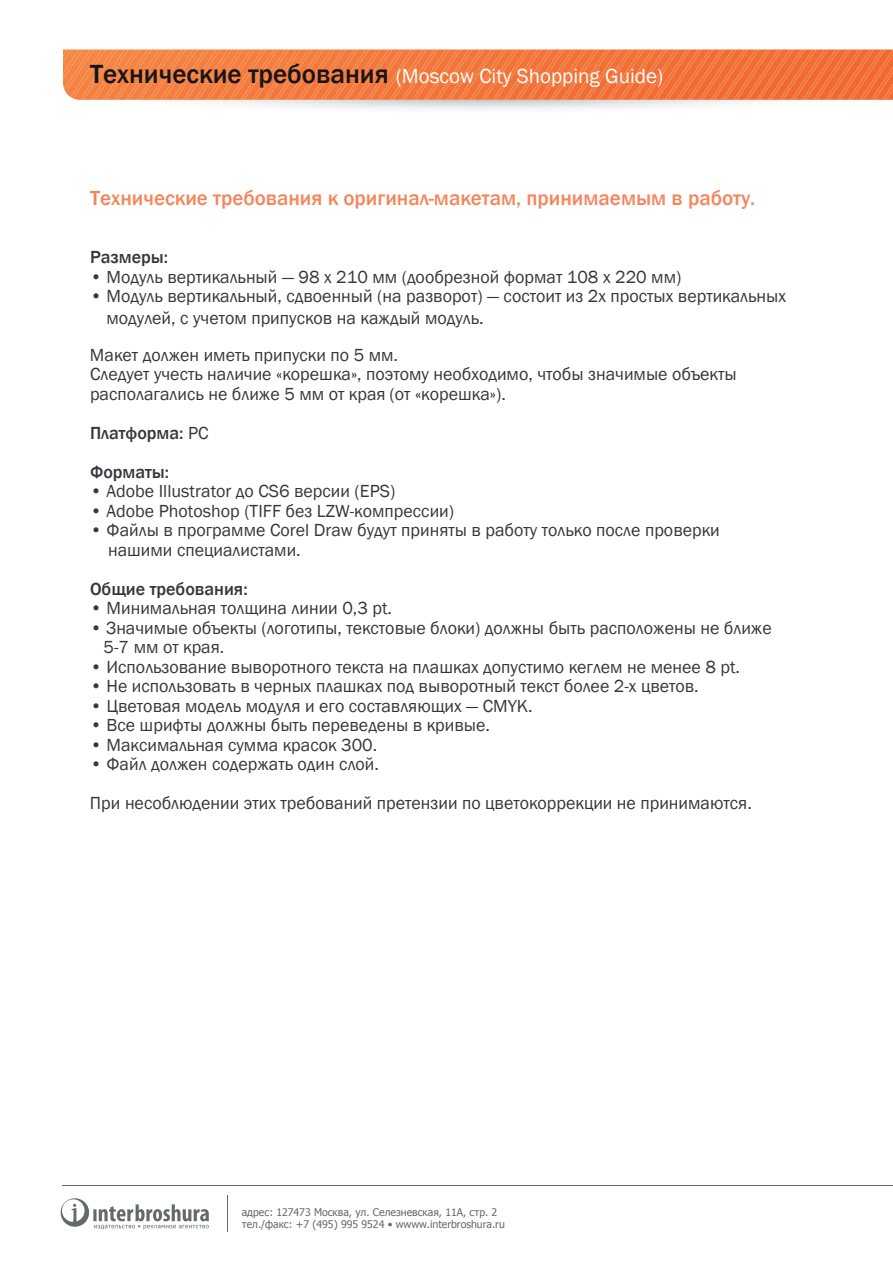
<style>
.page{position:relative;width:893px;height:1263px;background:#fff}
.page>*{position:absolute;margin:0;border:0;box-sizing:border-box;transform-origin:0 0}
.t1{font:500 21px "Franklin Gothic";color:#f5855b}
.t2{font:21px "Franklin Gothic";color:#fff}
.t3{font:18px/19.5px "Franklin Gothic";color:#35373c}
.t4{font:500 18px/39px "Franklin Gothic";color:#35373c}
.t5{font:10.5px/12px "Tahoma";color:#63696c}
.s1{font-weight:500;font-size:27px;color:#17141a}
.s2{font-weight:400}
</style>
<div class="page">
<svg style="left:63px;top:50px;width:830px;height:59px;background:#f38d5c"></svg>
<hr style="left:62px;top:1185px;width:831px;height:1px;background:#63696c">
<hr style="left:227px;top:1196px;width:1px;height:36px;background:#63696c">
<svg style="left:60px;top:1198px;width:149px;height:31px"></svg>
<p class="t2" style="left:90px;top:63px;width:575px"><span class="s1">Технические требования</span> (Moscow City Shopping Guide)</p>
<p class="t1" style="left:90px;top:185px;width:667px">Технические требования к оригинал-макетам, принимаемым в работу.</p>
<p class="t4" style="left:90px;top:238px;width:80px">Размеры:</p>
<p class="t3" style="left:90px;top:267px;width:593px">• Модуль вертикальный — 98 х 210 мм (дообрезной формат 108 х 220 мм)</p>
<p class="t3" style="left:106px;top:286px;width:681px;line-height:21.6px;text-indent:-16px">• Модуль вертикальный, сдвоенный (на разворот) — состоит из 2х простых вертикальных модулей, с учетом припусков на каждый модуль.</p>
<p class="t3" style="left:90px;top:345px;width:648px">Макет должен иметь припуски по 5 мм.<br>Следует учесть наличие «корешка», поэтому необходимо, чтобы значимые объекты располагались не ближе 5 мм от края (от «корешка»).</p>
<p class="t4" style="left:90px;top:413px;width:120px">Платформа: <span class="s2">PC<br></span>Форматы:</p>
<p class="t3" style="left:90px;top:482px;width:307px">• Adobe Illustrator до CS6 версии (EPS)</p>
<p class="t3" style="left:90px;top:501px;width:366px">• Adobe Photoshop (TIFF без LZW-компрессии)</p>
<p class="t3" style="left:108px;top:521px;width:613px;text-indent:-18px">• Файлы в программе Corel Draw будут приняты в работу только после проверки нашими специалистами.</p>
<p class="t4" style="left:90px;top:569px;width:159px">Общие требования:</p>
<p class="t3" style="left:90px;top:599px;width:304px">• Минимальная толщина линии 0,3 pt.</p>
<p class="t3" style="left:104px;top:618px;width:670px;text-indent:-14px">• Значимые объекты (логотипы, текстовые блоки) должны быть расположены не ближе<br>5-7 мм от края.</p>
<p class="t3" style="left:90px;top:657px;width:651px">• Использование выворотного текста на плашках допустимо кеглем не менее 8 pt.</p>
<p class="t3" style="left:90px;top:677px;width:610px">• Не использовать в черных плашках под выворотный текст более 2-х цветов.</p>
<p class="t3" style="left:90px;top:696px;width:444px">• Цветовая модель модуля и его составляющих — CMYK.</p>
<p class="t3" style="left:90px;top:716px;width:401px">• Все шрифты должны быть переведены в кривые.</p>
<p class="t3" style="left:90px;top:735px;width:289px">• Максимальная сумма красок 300.</p>
<p class="t3" style="left:90px;top:745px;width:663px;line-height:39px">• Файл должен содержать один слой.<br>При несоблюдении этих требований претензии по цветокоррекции не принимаются.</p>
<p class="t5" style="left:242px;top:1205px;width:265px">адрес: 127473 Москва, ул. Селезневская, 11А, стр. 2 тел./факс: +7 (495) 995 9524 • wwww.interbroshura.ru</p>
</div>
